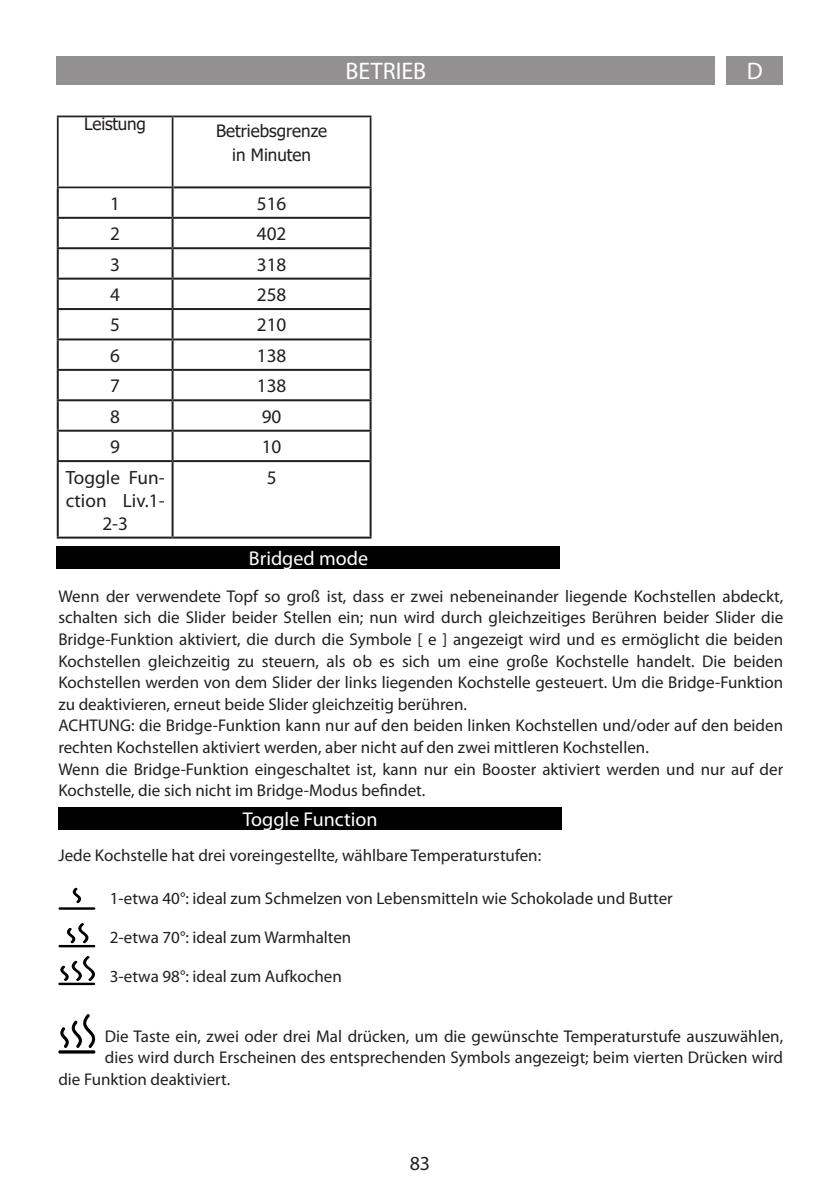
<style>
.page{position:relative;width:840px;height:1191px;background:#fff}
.page>*{position:absolute;margin:0;border:0;box-sizing:border-box;transform-origin:0 0}
.t1{font:24px "Myriad Pro";color:#fff}
.t2{font:20px "Myriad Pro";color:#fff}
.t3{font:20px "Myriad Pro";color:#231f20}
.t4{font:19.2px/23px "Myriad Pro";color:#231f20;text-align:center}
.Normale{font:17px/21.6px "Myriad Pro";color:#231f20}
.Normale-2{font:17px "Tahoma";color:#231f20}
</style>
<div class="page">
<div style="left:57px;top:57px;width:657px;height:28px;background:#929090"></div>
<div style="left:726px;top:57px;width:56px;height:28px;background:#929090"></div>
<div style="left:57px;top:546px;width:503px;height:22px;background:#000"></div>
<div style="left:58px;top:806px;width:503px;height:23px;background:#000"></div>
<hr style="left:57px;top:188px;width:2px;height:29px;background:#231f20">
<hr style="left:173px;top:186px;width:198px;height:2px;background:#231f20">
<hr style="left:171px;top:188px;width:2px;height:29px;background:#231f20">
<hr style="left:369px;top:188px;width:2px;height:29px;background:#231f20">
<hr style="left:57px;top:217px;width:115px;height:2px;background:#231f20">
<hr style="left:57px;top:219px;width:2px;height:28px;background:#231f20">
<hr style="left:172px;top:217px;width:199px;height:2px;background:#231f20">
<hr style="left:171px;top:219px;width:2px;height:28px;background:#231f20">
<hr style="left:369px;top:219px;width:2px;height:28px;background:#231f20">
<hr style="left:57px;top:247px;width:115px;height:2px;background:#231f20">
<hr style="left:57px;top:249px;width:2px;height:29px;background:#231f20">
<hr style="left:172px;top:247px;width:199px;height:2px;background:#231f20">
<hr style="left:171px;top:249px;width:2px;height:29px;background:#231f20">
<hr style="left:369px;top:249px;width:2px;height:29px;background:#231f20">
<hr style="left:57px;top:278px;width:115px;height:2px;background:#231f20">
<hr style="left:57px;top:280px;width:2px;height:28px;background:#231f20">
<hr style="left:172px;top:278px;width:199px;height:2px;background:#231f20">
<hr style="left:171px;top:280px;width:2px;height:28px;background:#231f20">
<hr style="left:369px;top:280px;width:2px;height:28px;background:#231f20">
<hr style="left:57px;top:308px;width:115px;height:2px;background:#231f20">
<hr style="left:57px;top:310px;width:2px;height:28px;background:#231f20">
<hr style="left:172px;top:308px;width:199px;height:2px;background:#231f20">
<hr style="left:171px;top:310px;width:2px;height:28px;background:#231f20">
<hr style="left:369px;top:310px;width:2px;height:28px;background:#231f20">
<hr style="left:57px;top:338px;width:115px;height:2px;background:#231f20">
<hr style="left:57px;top:340px;width:2px;height:29px;background:#231f20">
<hr style="left:172px;top:338px;width:199px;height:2px;background:#231f20">
<hr style="left:171px;top:340px;width:2px;height:29px;background:#231f20">
<hr style="left:369px;top:340px;width:2px;height:29px;background:#231f20">
<hr style="left:57px;top:369px;width:115px;height:2px;background:#231f20">
<hr style="left:57px;top:371px;width:2px;height:28px;background:#231f20">
<hr style="left:172px;top:369px;width:199px;height:2px;background:#231f20">
<hr style="left:171px;top:371px;width:2px;height:28px;background:#231f20">
<hr style="left:369px;top:371px;width:2px;height:28px;background:#231f20">
<hr style="left:57px;top:399px;width:115px;height:2px;background:#231f20">
<hr style="left:57px;top:401px;width:2px;height:29px;background:#231f20">
<hr style="left:172px;top:399px;width:199px;height:2px;background:#231f20">
<hr style="left:171px;top:401px;width:2px;height:29px;background:#231f20">
<hr style="left:369px;top:401px;width:2px;height:29px;background:#231f20">
<hr style="left:57px;top:430px;width:115px;height:2px;background:#231f20">
<hr style="left:57px;top:432px;width:2px;height:28px;background:#231f20">
<hr style="left:172px;top:430px;width:199px;height:2px;background:#231f20">
<hr style="left:171px;top:432px;width:2px;height:28px;background:#231f20">
<hr style="left:369px;top:432px;width:2px;height:28px;background:#231f20">
<hr style="left:57px;top:460px;width:115px;height:2px;background:#231f20">
<hr style="left:57px;top:462px;width:2px;height:74px;background:#231f20">
<hr style="left:172px;top:460px;width:199px;height:2px;background:#231f20">
<hr style="left:171px;top:462px;width:2px;height:74px;background:#231f20">
<hr style="left:369px;top:462px;width:2px;height:74px;background:#231f20">
<hr style="left:57px;top:536px;width:115px;height:2px;background:#231f20">
<hr style="left:172px;top:536px;width:199px;height:2px;background:#231f20">
<hr style="left:57px;top:116px;width:115px;height:1px;background:#231f20">
<hr style="left:172px;top:116px;width:199px;height:1px;background:#231f20">
<hr style="left:57px;top:186px;width:116px;height:2px;background:#231f20">
<hr style="left:57px;top:117px;width:2px;height:69px;background:#231f20">
<hr style="left:172px;top:117px;width:1px;height:69px;background:#231f20">
<hr style="left:369px;top:117px;width:2px;height:69px;background:#231f20">
<hr style="left:58px;top:907px;width:37px;height:2px;background:#000">
<svg style="left:73px;top:887px;width:8px;height:16px"></svg>
<hr style="left:58px;top:945px;width:37px;height:2px;background:#000">
<svg style="left:67px;top:923px;width:21px;height:20px"></svg>
<hr style="left:58px;top:982px;width:37px;height:3px;background:#000">
<svg style="left:60px;top:956px;width:35px;height:25px"></svg>
<hr style="left:58px;top:1050px;width:37px;height:3px;background:#000;border-radius:2px">
<svg style="left:60px;top:1014px;width:35px;height:34px"></svg>
<p class="Normale-2" style="left:84px;top:113px;width:63px">Leistung</p>
<p class="Normale-2" style="left:216px;top:120px;width:112px">Betriebsgrenze</p>
<p class="Normale-2" style="left:232px;top:144px;width:80px">in Minuten</p>
<p class="t4" style="left:110px;top:191px;width:11px">1</p>
<p class="t4" style="left:257px;top:191px;width:31px">516</p>
<p class="t4" style="left:110px;top:222px;width:11px">2</p>
<p class="t4" style="left:257px;top:222px;width:31px">402</p>
<p class="t4" style="left:110px;top:252px;width:11px">3</p>
<p class="t4" style="left:257px;top:252px;width:31px">318</p>
<p class="t4" style="left:110px;top:283px;width:11px">4</p>
<p class="t4" style="left:257px;top:283px;width:31px">258</p>
<p class="t4" style="left:110px;top:313px;width:11px">5</p>
<p class="t4" style="left:257px;top:313px;width:31px">210</p>
<p class="t4" style="left:110px;top:343px;width:11px">6</p>
<p class="t4" style="left:257px;top:343px;width:31px">138</p>
<p class="t4" style="left:110px;top:374px;width:11px">7</p>
<p class="t4" style="left:257px;top:374px;width:31px">138</p>
<p class="t4" style="left:110px;top:404px;width:11px">8</p>
<p class="t4" style="left:261px;top:404px;width:21px">90</p>
<p class="t4" style="left:110px;top:435px;width:11px">9</p>
<p class="t4" style="left:261px;top:435px;width:21px">10</p>
<p class="t4" style="left:66px;top:465px;width:100px">Toggle Fun&shy;ction Liv.1-<br>2-3</p>
<p class="t4" style="left:266px;top:465px;width:11px">5</p>
<h1 class="t1" style="left:345px;top:56px;width:82px">BETRIEB</h1>
<h1 class="t1" style="left:746px;top:56px;width:17px">D</h1>
<p class="t2" style="left:249px;top:545px;width:121px">Bridged mode</p>
<p class="Normale" style="left:58px;top:585px;width:726px;text-align:justify">Wenn der verwendete Topf so groß ist, dass er zwei nebeneinander liegende Kochstellen abdeckt, schalten sich die Slider beider Stellen ein; nun wird durch gleichzeitiges Berühren beider Slider die Bridge-Funktion aktiviert, die durch die Symbole [ e ] angezeigt wird und es ermöglicht die beiden Kochstellen gleichzeitig zu steuern, als ob es sich um eine große Kochstelle handelt. Die beiden Kochstellen werden von dem Slider der links liegenden Kochstelle gesteuert. Um die Bridge-Funktion zu deaktivieren, erneut beide Slider gleichzeitig berühren.</p>
<p class="Normale" style="left:58px;top:714px;width:725px">ACHTUNG: die Bridge-Funktion kann nur auf den beiden linken Kochstellen und/oder auf den beiden rechten Kochstellen aktiviert werden, aber nicht auf den zwei mittleren Kochstellen.</p>
<p class="Normale" style="left:58px;top:758px;width:726px">Wenn die Bridge-Funktion eingeschaltet ist, kann nur ein Booster aktiviert werden und nur auf der<br>Kochstelle, die sich nicht im Bridge-Modus befindet.</p>
<p class="t2" style="left:242px;top:806px;width:136px">Toggle Function</p>
<p class="Normale" style="left:58px;top:844px;width:484px">Jede Kochstelle hat drei voreingestellte, wählbare Temperaturstufen:</p>
<p class="Normale" style="left:110px;top:887px;width:564px">1-etwa 40°: ideal zum Schmelzen von Lebensmitteln wie Schokolade und Butter</p>
<p class="Normale" style="left:110px;top:926px;width:243px">2-etwa 70°: ideal zum Warmhalten</p>
<p class="Normale" style="left:110px;top:964px;width:233px">3-etwa 98°: ideal zum Aufkochen</p>
<p class="Normale" style="left:105px;top:1025px;width:679px">Die Taste ein, zwei oder drei Mal drücken, um die gewünschte Temperaturstufe auszuwählen,</p>
<p class="Normale" style="left:105px;top:1046px;width:679px">dies wird durch Erscheinen des entsprechenden Symbols angezeigt; beim vierten Drücken wird</p>
<p class="Normale" style="left:58px;top:1068px;width:173px">die Funktion deaktiviert.</p>
<p class="t3" style="left:409px;top:1151px;width:22px">83</p>
</div>
